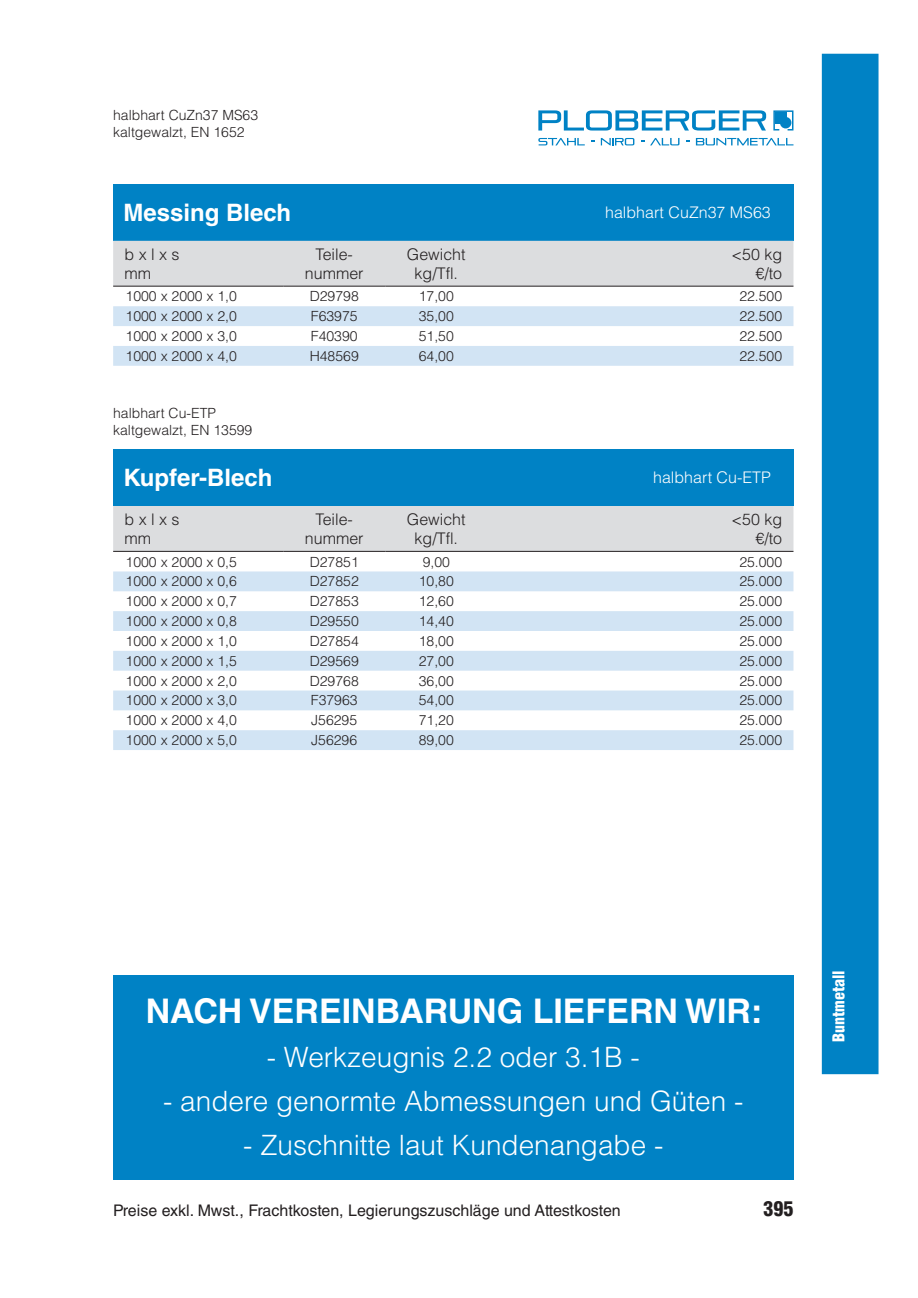
<style>
.page{position:relative;width:918px;height:1298px;background:#fff}
.page>*{position:absolute;margin:0;border:0;box-sizing:border-box;transform-origin:0 0}
.t1{font:700 34px "Helvetica LT Std";color:#fff}
.t2{font:300 28px "Helvetica LT Std";color:#fff}
.t3{font:700 24px "Helvetica LT Pro";color:#fff}
.t4{font:900 condensed 20px "Helvetica LT Std";color:#231f20}
.t5{font:300 16px/19.2px "Helvetica LT Pro";color:#231f20;text-align:center}
.t6{font:16px "Helvetica LT Std";color:#231f20}
.t7{font:300 16px "Helvetica LT Pro";color:#fff}
.t8{font:900 condensed 16px "Helvetica LT Std";color:#fff}
.t9{font:300 14px/16.8px "Helvetica LT Pro";color:#231f20}
</style>
<div class="page">
<div style="left:113px;top:184px;width:680px;height:57px;background:#0082c5"></div>
<svg style="left:538px;top:110px;width:228px;height:21px"></svg>
<svg style="left:773px;top:110px;width:20px;height:21px"></svg>
<div style="left:775px;top:112px;width:12px;height:12px;background:#0082c5"></div>
<div style="left:780px;top:117px;width:11px;height:11px;background:#0082c5;border-radius:50%"></div>
<svg style="left:538px;top:138px;width:47px;height:7px"></svg>
<svg style="left:601px;top:138px;width:33px;height:7px"></svg>
<svg style="left:641px;top:138px;width:39px;height:7px"></svg>
<svg style="left:696px;top:138px;width:97px;height:7px"></svg>
<svg style="left:113px;top:241px;width:680px;height:125px"></svg>
<hr style="left:113px;top:286px;width:170px;height:1px;background:#231f20">
<hr style="left:283px;top:286px;width:102px;height:1px;background:#231f20">
<hr style="left:385px;top:286px;width:408px;height:1px;background:#231f20">
<div style="left:113px;top:449px;width:680px;height:57px;background:#0082c5"></div>
<div style="left:113px;top:506px;width:680px;height:45px;background:#dcdddf"></div>
<svg style="left:113px;top:571px;width:680px;height:179px;fill:#d2e4f4"></svg>
<hr style="left:113px;top:551px;width:170px;height:1px;background:#231f20">
<hr style="left:283px;top:551px;width:102px;height:1px;background:#231f20">
<hr style="left:385px;top:551px;width:408px;height:1px;background:#231f20">
<div style="left:113px;top:975px;width:680px;height:204px;background:#0082c5"></div>
<div style="left:822px;top:54px;width:57px;height:1020px;background:#0082c5"></div>
<p class="t9" style="left:113px;top:108px;width:146px">halbhart CuZn37 MS63 kaltgewalzt, EN 1652</p>
<h3 class="t3" style="left:123px;top:204px;width:169px">Messing Blech</h3>
<p class="t7" style="left:605px;top:206px;width:167px">halbhart CuZn37 MS63</p>
<p class="t5" style="left:125px;top:245px;width:57px;text-align:left">b x l x s mm</p>
<p class="t5" style="left:305px;top:245px;width:60px">Teile&shy;nummer</p>
<p class="t5" style="left:407px;top:245px;width:60px">Gewicht kg/Tfl.</p>
<p class="t5" style="left:732px;top:245px;width:52px;text-align:right">&lt;50 kg €/to</p>
<p class="t9" style="left:126px;top:289px;width:113px">1000 x 2000 x 1,0</p>
<p class="t9" style="left:310px;top:289px;width:51px">D29798</p>
<p class="t9" style="left:419px;top:289px;width:37px">17,00</p>
<p class="t9" style="left:739px;top:289px;width:44px">22.500</p>
<p class="t9" style="left:126px;top:309px;width:113px">1000 x 2000 x 2,0</p>
<p class="t9" style="left:311px;top:309px;width:48px">F63975</p>
<p class="t9" style="left:419px;top:309px;width:37px">35,00</p>
<p class="t9" style="left:739px;top:309px;width:44px">22.500</p>
<p class="t9" style="left:126px;top:328px;width:113px">1000 x 2000 x 3,0</p>
<p class="t9" style="left:311px;top:328px;width:48px">F40390</p>
<p class="t9" style="left:419px;top:328px;width:37px">51,50</p>
<p class="t9" style="left:739px;top:328px;width:44px">22.500</p>
<p class="t9" style="left:126px;top:348px;width:113px">1000 x 2000 x 4,0</p>
<p class="t9" style="left:310px;top:348px;width:51px">H48569</p>
<p class="t9" style="left:419px;top:348px;width:37px">64,00</p>
<p class="t9" style="left:739px;top:348px;width:44px">22.500</p>
<p class="t9" style="left:113px;top:406px;width:141px">halbhart Cu-ETP kaltgewalzt, EN 13599</p>
<h3 class="t3" style="left:123px;top:469px;width:150px">Kupfer-Blech</h3>
<p class="t7" style="left:653px;top:471px;width:119px">halbhart Cu-ETP</p>
<p class="t5" style="left:125px;top:510px;width:57px;text-align:left">b x l x s mm</p>
<p class="t5" style="left:305px;top:510px;width:60px">Teile&shy;nummer</p>
<p class="t5" style="left:407px;top:510px;width:60px">Gewicht kg/Tfl.</p>
<p class="t5" style="left:732px;top:510px;width:52px;text-align:right">&lt;50 kg €/to</p>
<p class="t9" style="left:126px;top:554px;width:113px">1000 x 2000 x 0,5</p>
<p class="t9" style="left:310px;top:554px;width:51px">D27851</p>
<p class="t9" style="left:423px;top:554px;width:29px">9,00</p>
<p class="t9" style="left:739px;top:554px;width:44px">25.000</p>
<p class="t9" style="left:126px;top:574px;width:113px">1000 x 2000 x 0,6</p>
<p class="t9" style="left:310px;top:574px;width:51px">D27852</p>
<p class="t9" style="left:419px;top:574px;width:37px">10,80</p>
<p class="t9" style="left:739px;top:574px;width:44px">25.000</p>
<p class="t9" style="left:126px;top:594px;width:113px">1000 x 2000 x 0,7</p>
<p class="t9" style="left:310px;top:594px;width:51px">D27853</p>
<p class="t9" style="left:419px;top:594px;width:37px">12,60</p>
<p class="t9" style="left:739px;top:594px;width:44px">25.000</p>
<p class="t9" style="left:126px;top:614px;width:113px">1000 x 2000 x 0,8</p>
<p class="t9" style="left:310px;top:614px;width:51px">D29550</p>
<p class="t9" style="left:419px;top:614px;width:37px">14,40</p>
<p class="t9" style="left:739px;top:614px;width:44px">25.000</p>
<p class="t9" style="left:126px;top:633px;width:113px">1000 x 2000 x 1,0</p>
<p class="t9" style="left:310px;top:633px;width:51px">D27854</p>
<p class="t9" style="left:419px;top:633px;width:37px">18,00</p>
<p class="t9" style="left:739px;top:633px;width:44px">25.000</p>
<p class="t9" style="left:126px;top:653px;width:113px">1000 x 2000 x 1,5</p>
<p class="t9" style="left:310px;top:653px;width:51px">D29569</p>
<p class="t9" style="left:419px;top:653px;width:37px">27,00</p>
<p class="t9" style="left:739px;top:653px;width:44px">25.000</p>
<p class="t9" style="left:126px;top:673px;width:113px">1000 x 2000 x 2,0</p>
<p class="t9" style="left:310px;top:673px;width:51px">D29768</p>
<p class="t9" style="left:419px;top:673px;width:37px">36,00</p>
<p class="t9" style="left:739px;top:673px;width:44px">25.000</p>
<p class="t9" style="left:126px;top:693px;width:113px">1000 x 2000 x 3,0</p>
<p class="t9" style="left:311px;top:693px;width:48px">F37963</p>
<p class="t9" style="left:419px;top:693px;width:37px">54,00</p>
<p class="t9" style="left:739px;top:693px;width:44px">25.000</p>
<p class="t9" style="left:126px;top:713px;width:113px">1000 x 2000 x 4,0</p>
<p class="t9" style="left:311px;top:713px;width:47px">J56295</p>
<p class="t9" style="left:419px;top:713px;width:37px">71,20</p>
<p class="t9" style="left:739px;top:713px;width:44px">25.000</p>
<p class="t9" style="left:126px;top:733px;width:113px">1000 x 2000 x 5,0</p>
<p class="t9" style="left:311px;top:733px;width:47px">J56296</p>
<p class="t9" style="left:419px;top:733px;width:37px">89,00</p>
<p class="t9" style="left:739px;top:733px;width:44px">25.000</p>
<h1 class="t1" style="left:146px;top:992px;width:618px">NACH VEREINBARUNG LIEFERN WIR:</h1>
<h2 class="t2" style="left:267px;top:1047px;width:374px">- Werkzeugnis 2.2 oder 3.1B -</h2>
<h2 class="t2" style="left:163px;top:1091px;width:582px">- andere genormte Abmessungen und Güten -</h2>
<h2 class="t2" style="left:243px;top:1135px;width:422px">- Zuschnitte laut Kundenangabe -</h2>
<p class="t6" style="left:113px;top:1204px;width:509px">Preise exkl. Mwst., Frachtkosten, Legierungszuschläge und Attestkosten</p>
<h3 class="t4" style="left:763px;top:1197px;width:31px">395</h3>
<p class="t8" style="left:830px;top:1042px;width:73px;rotate:-90deg">Buntmetall</p>
</div>
